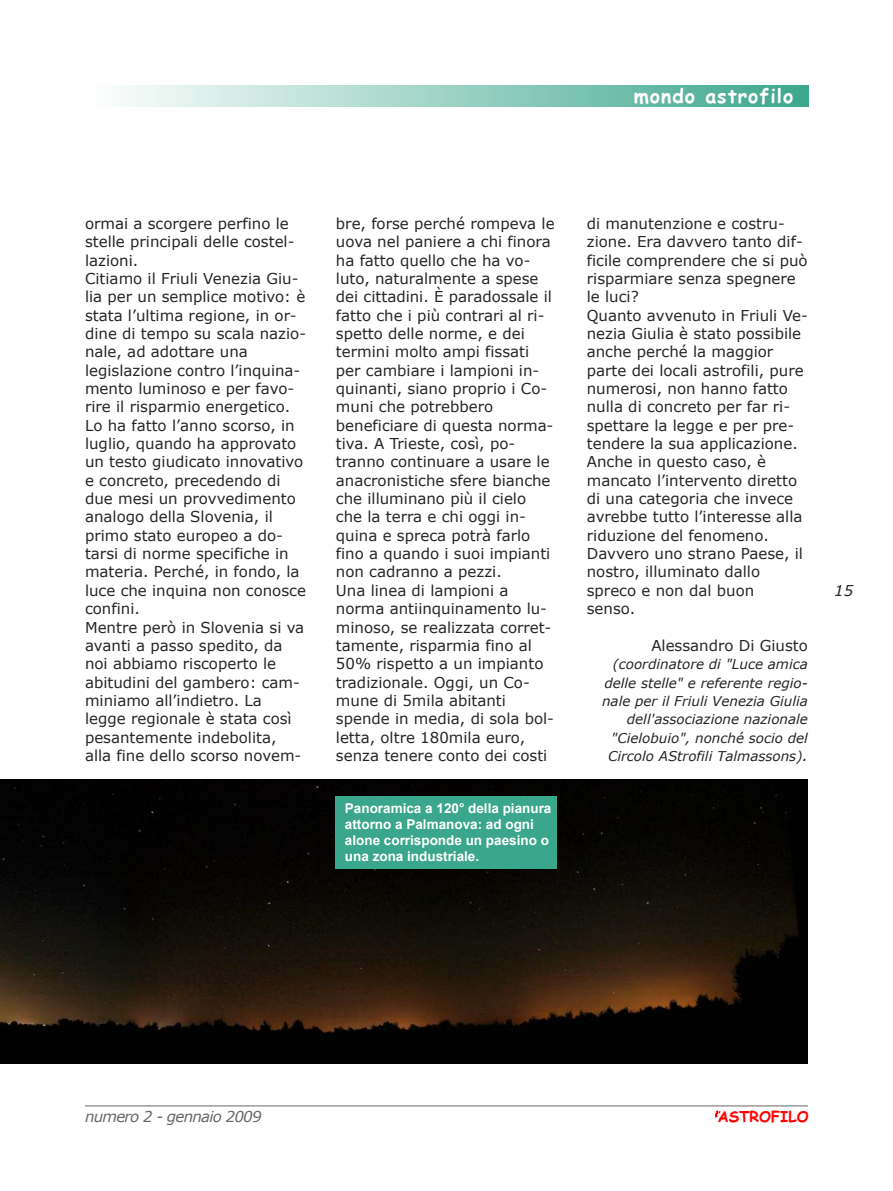
<style>
.page{position:relative;width:893px;height:1191px;background:#fff}
.page>*{position:absolute;margin:0;border:0;box-sizing:border-box;transform-origin:0 0}
.t1{font:700 19.5px "Comic Sans MS";letter-spacing:.05em;color:#fff}
.t2{font:15px/18.3px "Verdana";color:#272627}
.t3{font:italic 15px "Verdana";letter-spacing:-.05em;color:#686768}
.t4{font:700 15px "Comic Sans MS";color:#f00}
.t5{font:italic 15px "Verdana";color:#272627}
.t6{font:italic 13.5px/18.3px "Verdana";color:#272627;text-align:right}
.t7{font:700 13.5px/16.2px "Arial";color:#fff}
.s1{font-size:15px}
</style>
<div class="page">
<div style="left:85px;top:85px;width:723px;height:21px;background:linear-gradient(to right,#fff,#3ca78c)"></div>
<hr style="left:85px;top:1105px;width:723px;height:1px;background:#686768">
<img style="left:0;top:779px;width:808px;height:284px">
<div style="left:336px;top:796px;width:221px;height:73px;background:#3aa68b"></div>
<h1 class="t1" style="left:634px;top:81px;width:161px">mondo astrofilo</h1>
<p class="t2" style="left:85px;top:214px;width:223px">ormai a scorgere perfino le stelle principali delle costel&shy;lazioni.<br>Citiamo il Friuli Venezia Giu&shy;lia per un semplice motivo: è stata l’ultima regione, in or&shy;dine di tempo su scala nazio&shy;nale, ad adottare una legislazione contro l’inquina&shy;mento luminoso e per favo&shy;rire il risparmio energetico.<br>Lo ha fatto l’anno scorso, in luglio, quando ha approvato un testo giudicato innovativo e concreto, precedendo di due mesi un provvedimento analogo della Slovenia, il primo stato europeo a do&shy;tarsi di norme specifiche in materia. Perché, in fondo, la luce che inquina non conosce confini.<br>Mentre però in Slovenia si va avanti a passo spedito, da noi abbiamo riscoperto le abitudini del gambero: cam&shy;miniamo all’indietro. La legge regionale è stata così pesantemente indebolita, alla fine dello scorso novem-</p>
<p class="t2" style="left:336px;top:214px;width:220px">bre, forse perché rompeva le uova nel paniere a chi finora ha fatto quello che ha vo&shy;luto, naturalmente a spese dei cittadini. È paradossale il fatto che i più contrari al ri&shy;spetto delle norme, e dei termini molto ampi fissati per cambiare i lampioni in&shy;quinanti, siano proprio i Co&shy;muni che potrebbero beneficiare di questa norma&shy;tiva. A Trieste, così, po&shy;tranno continuare a usare le anacronistiche sfere bianche che illuminano più il cielo che la terra e chi oggi in&shy;quina e spreca potrà farlo fino a quando i suoi impianti non cadranno a pezzi.<br>Una linea di lampioni a norma antiinquinamento lu&shy;minoso, se realizzata corret&shy;tamente, risparmia fino al<br>50% rispetto a un impianto tradizionale. Oggi, un Co&shy;mune di 5mila abitanti spende in media, di sola bol&shy;letta, oltre 180mila euro, senza tenere conto dei costi</p>
<p class="t2" style="left:587px;top:214px;width:223px">di manutenzione e costru&shy;zione. Era davvero tanto dif&shy;ficile comprendere che si può risparmiare senza spegnere le luci?<br>Quanto avvenuto in Friuli Ve&shy;nezia Giulia è stato possibile anche perché la maggior parte dei locali astrofili, pure numerosi, non hanno fatto nulla di concreto per far ri&shy;spettare la legge e per pre&shy;tendere la sua applicazione.<br>Anche in questo caso, è mancato l’intervento diretto di una categoria che invece avrebbe tutto l’interesse alla riduzione del fenomeno.<br>Davvero uno strano Paese, il nostro, illuminato dallo spreco e non dal buon<br>senso.</p>
<p class="t2" style="left:651px;top:636px;width:158px">Alessandro Di Giusto</p>
<p class="t6" style="left:602px;top:654px;width:207px">(coordinatore di "Luce amica delle stelle" e referente regio&shy;nale per il Friuli Venezia Giulia dell'associazione nazionale "Cielobuio", nonché socio del<br>Circolo AStrofili Talmassons)<span class="s1">.</span></p>
<p class="t7" style="left:345px;top:799px;width:208px">Panoramica a 120° della pianura attorno a Palmanova: ad ogni alone corrisponde un paesino o una zona industriale.</p>
<p class="t5" style="left:834px;top:580px;width:21px">15</p>
<p class="t3" style="left:85px;top:1106px;width:178px">numero 2 - gennaio 2009</p>
<p class="t4" style="left:715px;top:1105px;width:95px"><sup>l</sup>A<sup>’</sup> STROFILO</p>
</div>
